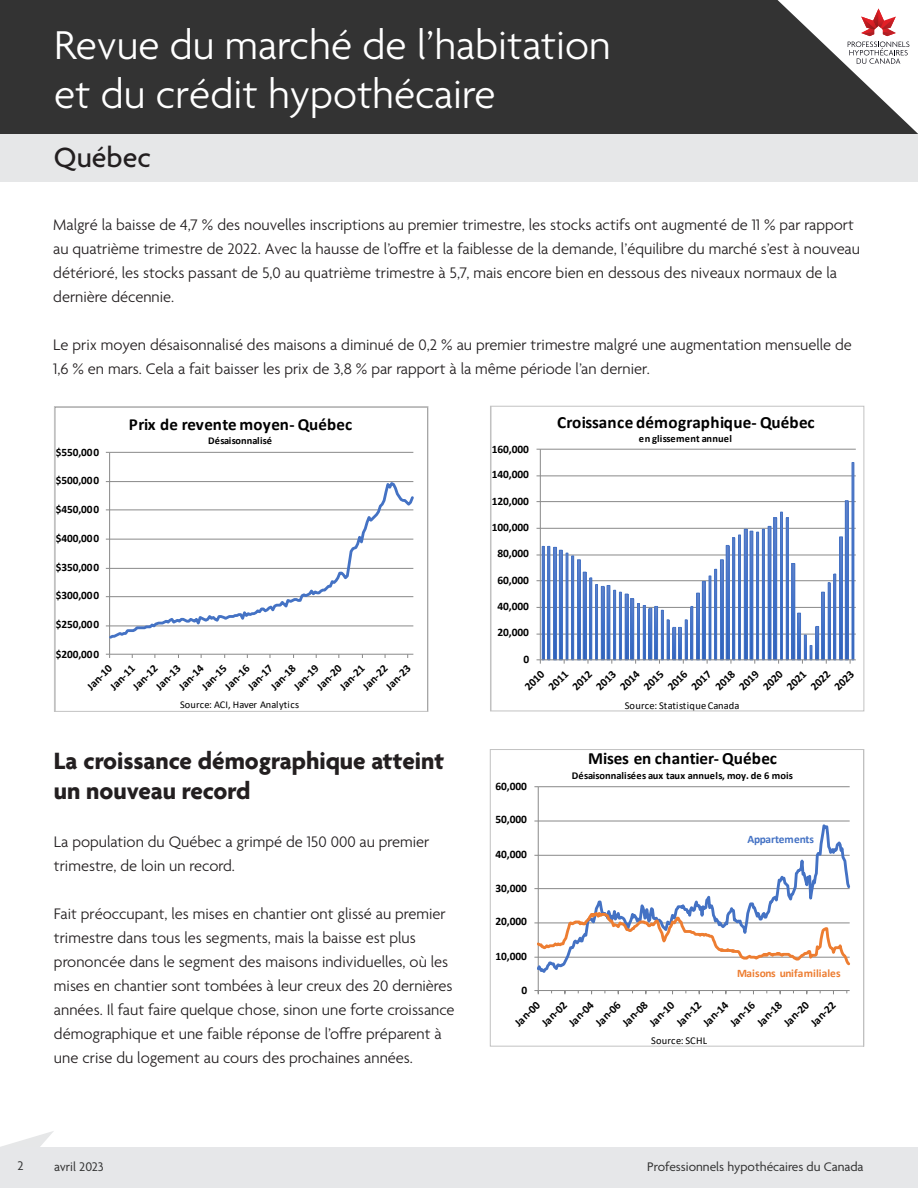
<style>
.page{position:relative;width:918px;height:1188px;background:#fff}
.page>*{position:absolute;margin:0;border:0;box-sizing:border-box;transform-origin:0 0}
.t1{font:300 43.5px "Agenda";color:#fff}
.t2{font:500 30px "Agenda";color:#231f20}
.t3{font:700 25.5px/30.6px "Agenda";color:#231f20}
.t4{font:700 17.1px "Calibri";letter-spacing:.005em;color:#000}
.t5{font:700 16.95px "Calibri";letter-spacing:-.005em;color:#000}
.t6{font:300 16.5px/24px "Agenda";color:#231f20}
.t7{font:13.5px "Agenda";color:#333}
.t8{font:13.5px "Agenda";color:#313232}
.t9{font:700 11.4px "Calibri";letter-spacing:-.005em;color:#000}
.t10{font:700 11.4px "Calibri";letter-spacing:.005em;color:#ed7d31}
.t11{font:700 11.4px "Calibri";letter-spacing:-.015em;color:#4472c4}
.t12{font:700 11.25px "Calibri";letter-spacing:-.005em;color:#000}
.t13{font:700 10.5px "Calibri";letter-spacing:.01em;color:#000}
.t14{font:10.5px "Calibri";letter-spacing:.02em;color:#000}
.t15{font:10.35px "Calibri";letter-spacing:.015em;color:#000}
.t16{font:700 10.35px "Calibri";letter-spacing:.005em;color:#000}
</style>
<div class="page">
<div style="left:0;top:0;width:918px;height:147px;background:#333"></div>
<div style="left:0;top:134px;width:918px;height:47px;background:#e6e7e8"></div>
<svg style="left:1px;top:1131px;width:53px;height:16px"></svg>
<div style="left:0;top:1147px;width:918px;height:41px;background:#e6e7e9"></div>
<svg style="left:778px;top:0;width:140px;height:134px"></svg>
<svg style="left:105px;top:451px;width:309px;height:207px"></svg>
<div style="left:54px;top:406px;width:374px;height:306px;border:1px solid #c2c2c2"></div>
<svg style="left:534px;top:786px;width:316px;height:209px"></svg>
<div style="left:490px;top:749px;width:374px;height:298px;border:1px solid #c2c2c2"></div>
<svg style="left:536px;top:448px;width:320px;height:216px"></svg>
<div style="left:490px;top:406px;width:374px;height:305px;border:1px solid #c2c2c2"></div>
<p class="t1" style="left:54px;top:22px;width:558px">Revue du marché de l’habitation</p>
<p class="t1" style="left:54px;top:71px;width:443px">et du crédit hypothécaire</p>
<p class="t2" style="left:54px;top:141px;width:99px">Québec</p>
<p class="t6" style="left:53px;top:213px;width:808px">Malgré la baisse de 4,7 % des nouvelles inscriptions au premier trimestre, les stocks actifs ont augmenté de 11 % par rapport au quatrième trimestre de 2022. Avec la hausse de l’offre et la faiblesse de la demande, l’équilibre du marché s’est à nouveau détérioré, les stocks passant de 5,0 au quatrième trimestre à 5,7, mais encore bien en dessous des niveaux normaux de la dernière décennie.</p>
<p class="t6" style="left:53px;top:333px;width:800px">Le prix moyen désaisonnalisé des maisons a diminué de 0,2 % au premier trimestre malgré une augmentation mensuelle de<br>1,6 % en mars. Cela a fait baisser les prix de 3,8 % par rapport à la même période l’an dernier.</p>
<p class="t12" style="left:56px;top:444px;width:45px">$550,000</p>
<p class="t5" style="left:129px;top:413px;width:225px">Prix de revente moyen- Québec</p>
<p class="t16" style="left:208px;top:434px;width:65px">Désaisonnalisé</p>
<p class="t9" style="left:492px;top:441px;width:39px">160,000</p>
<p class="t4" style="left:557px;top:410px;width:259px">Croissance démographique- Québec</p>
<p class="t13" style="left:639px;top:431px;width:95px">en glissement annuel</p>
<p class="t12" style="left:56px;top:472px;width:45px">$500,000</p>
<p class="t9" style="left:492px;top:466px;width:39px">140,000</p>
<p class="t12" style="left:56px;top:502px;width:45px">$450,000</p>
<p class="t9" style="left:492px;top:493px;width:39px">120,000</p>
<p class="t12" style="left:56px;top:530px;width:45px">$400,000</p>
<p class="t9" style="left:492px;top:519px;width:39px">100,000</p>
<p class="t9" style="left:498px;top:546px;width:33px">80,000</p>
<p class="t12" style="left:56px;top:559px;width:45px">$350,000</p>
<p class="t9" style="left:498px;top:572px;width:33px">60,000</p>
<p class="t12" style="left:56px;top:587px;width:45px">$300,000</p>
<p class="t9" style="left:498px;top:598px;width:33px">40,000</p>
<p class="t12" style="left:56px;top:617px;width:45px">$250,000</p>
<p class="t9" style="left:498px;top:625px;width:33px">20,000</p>
<p class="t12" style="left:56px;top:646px;width:45px">$200,000</p>
<p class="t12" style="left:83px;top:682px;width:32px;rotate:-45deg">Jan-10</p>
<p class="t12" style="left:313px;top:682px;width:32px;rotate:-45deg">Jan-20</p>
<p class="t12" style="left:175px;top:682px;width:32px;rotate:-45deg">Jan-14</p>
<p class="t12" style="left:221px;top:682px;width:32px;rotate:-45deg">Jan-16</p>
<p class="t12" style="left:267px;top:682px;width:32px;rotate:-45deg">Jan-18</p>
<p class="t12" style="left:290px;top:682px;width:32px;rotate:-45deg">Jan-19</p>
<p class="t12" style="left:129px;top:682px;width:32px;rotate:-45deg">Jan-12</p>
<p class="t12" style="left:359px;top:682px;width:32px;rotate:-45deg">Jan-22</p>
<p class="t12" style="left:152px;top:682px;width:32px;rotate:-45deg">Jan-13</p>
<p class="t12" style="left:382px;top:682px;width:32px;rotate:-45deg">Jan-23</p>
<p class="t12" style="left:244px;top:682px;width:32px;rotate:-45deg">Jan-17</p>
<p class="t12" style="left:106px;top:682px;width:32px;rotate:-45deg">Jan-11</p>
<p class="t12" style="left:336px;top:682px;width:32px;rotate:-45deg">Jan-21</p>
<p class="t12" style="left:198px;top:682px;width:32px;rotate:-45deg">Jan-15</p>
<p class="t9" style="left:524px;top:651px;width:7px">0</p>
<p class="t9" style="left:521px;top:682px;width:24px;rotate:-45deg">2010</p>
<p class="t9" style="left:545px;top:682px;width:24px;rotate:-45deg">2011</p>
<p class="t9" style="left:568px;top:682px;width:24px;rotate:-45deg">2012</p>
<p class="t9" style="left:592px;top:682px;width:24px;rotate:-45deg">2013</p>
<p class="t9" style="left:616px;top:682px;width:24px;rotate:-45deg">2014</p>
<p class="t9" style="left:640px;top:682px;width:24px;rotate:-45deg">2015</p>
<p class="t9" style="left:664px;top:682px;width:24px;rotate:-45deg">2016</p>
<p class="t9" style="left:688px;top:682px;width:24px;rotate:-45deg">2017</p>
<p class="t9" style="left:711px;top:682px;width:24px;rotate:-45deg">2018</p>
<p class="t9" style="left:735px;top:682px;width:24px;rotate:-45deg">2019</p>
<p class="t9" style="left:759px;top:682px;width:24px;rotate:-45deg">2020</p>
<p class="t9" style="left:783px;top:682px;width:24px;rotate:-45deg">2021</p>
<p class="t9" style="left:807px;top:682px;width:24px;rotate:-45deg">2022</p>
<p class="t9" style="left:830px;top:682px;width:24px;rotate:-45deg">2023</p>
<p class="t15" style="left:180px;top:697px;width:121px">Source: ACI, Haver Analytics</p>
<p class="t14" style="left:625px;top:698px;width:116px">Source: Statistique Canada</p>
<p class="t3" style="left:54px;top:747px;width:392px">La croissance démographique atteint un nouveau record</p>
<p class="t6" style="left:54px;top:831px;width:377px">La population du Québec a grimpé de 150 000 au premier trimestre, de loin un record.</p>
<p class="t6" style="left:54px;top:903px;width:402px">Fait préoccupant, les mises en chantier ont glissé au premier trimestre dans tous les segments, mais la baisse est plus prononcée dans le segment des maisons individuelles, où les mises en chantier sont tombées à leur creux des 20 dernières années. Il faut faire quelque chose, sinon une forte croissance démographique et une faible réponse de l’offre préparent à une crise du logement au cours des prochaines années.</p>
<p class="t9" style="left:495px;top:778px;width:33px">60,000</p>
<p class="t9" style="left:495px;top:812px;width:33px">50,000</p>
<p class="t9" style="left:495px;top:846px;width:33px">40,000</p>
<p class="t9" style="left:495px;top:880px;width:33px">30,000</p>
<p class="t9" style="left:495px;top:913px;width:33px">20,000</p>
<p class="t9" style="left:495px;top:948px;width:33px">10,000</p>
<p class="t9" style="left:522px;top:982px;width:7px">0</p>
<p class="t4" style="left:588px;top:747px;width:191px">Mises en chantier- Québec</p>
<p class="t13" style="left:572px;top:768px;width:223px">Désaisonnalisées aux taux annuels, moy. de 6 mois</p>
<p class="t11" style="left:747px;top:832px;width:68px">Appartements</p>
<p class="t10" style="left:737px;top:965px;width:105px">Maisons unifamiliales</p>
<p class="t9" style="left:511px;top:1019px;width:32px;rotate:-45deg">Jan-00</p>
<p class="t9" style="left:538px;top:1019px;width:32px;rotate:-45deg">Jan-02</p>
<p class="t9" style="left:565px;top:1019px;width:32px;rotate:-45deg">Jan-04</p>
<p class="t9" style="left:592px;top:1019px;width:32px;rotate:-45deg">Jan-06</p>
<p class="t9" style="left:619px;top:1019px;width:32px;rotate:-45deg">Jan-08</p>
<p class="t9" style="left:645px;top:1019px;width:32px;rotate:-45deg">Jan-10</p>
<p class="t9" style="left:672px;top:1019px;width:32px;rotate:-45deg">Jan-12</p>
<p class="t9" style="left:699px;top:1019px;width:32px;rotate:-45deg">Jan-14</p>
<p class="t9" style="left:726px;top:1019px;width:32px;rotate:-45deg">Jan-16</p>
<p class="t9" style="left:753px;top:1019px;width:32px;rotate:-45deg">Jan-18</p>
<p class="t9" style="left:780px;top:1019px;width:32px;rotate:-45deg">Jan-20</p>
<p class="t9" style="left:807px;top:1019px;width:32px;rotate:-45deg">Jan-22</p>
<p class="t14" style="left:651px;top:1034px;width:57px">Source: SCHL</p>
<p class="t8" style="left:17px;top:1159px;width:8px">2</p>
<p class="t7" style="left:54px;top:1159px;width:51px">avril 2023</p>
<p class="t7" style="left:647px;top:1159px;width:218px">Professionnels hypothécaires du Canada</p>
</div>
